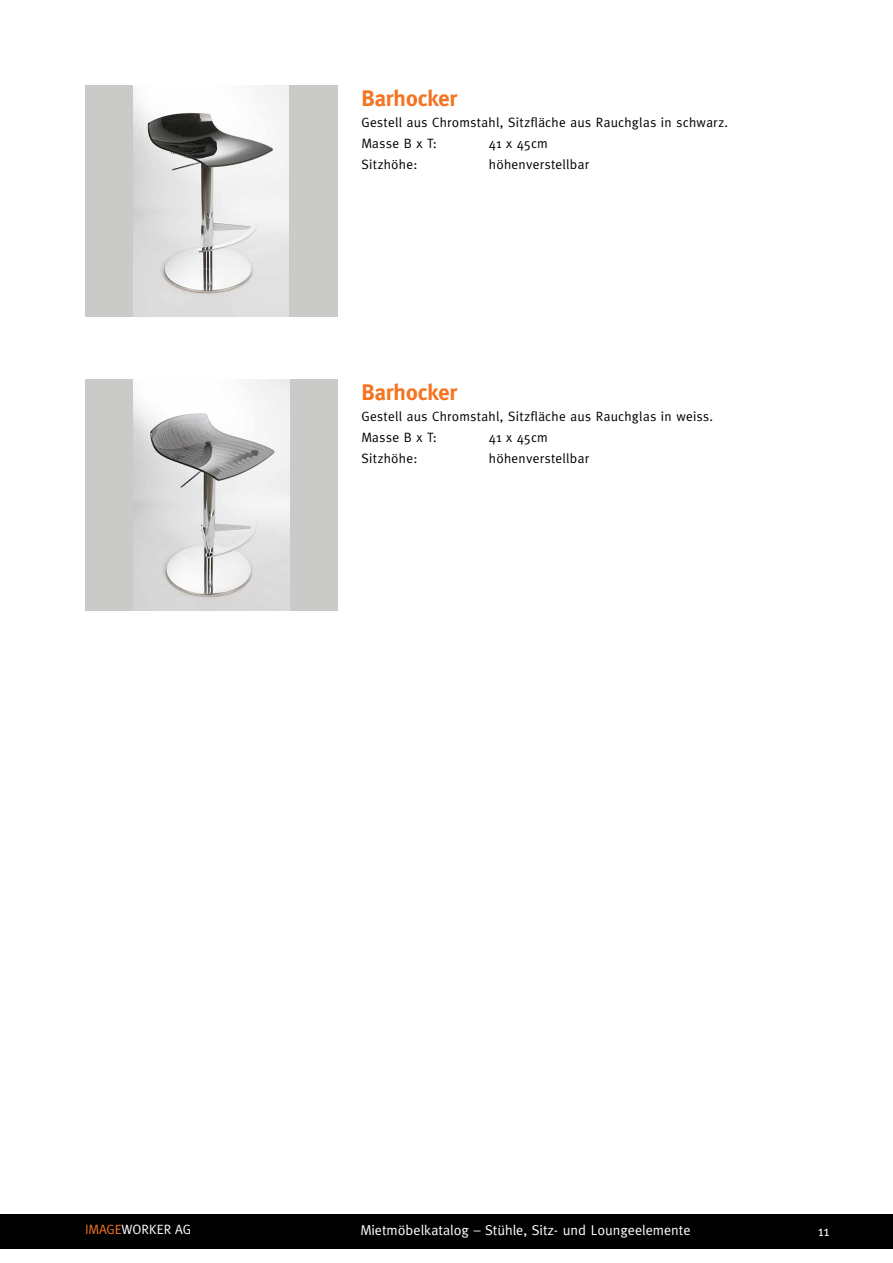
<style>
.page{position:relative;width:893px;height:1263px;background:#fff}
.page>*{position:absolute;margin:0;border:0;box-sizing:border-box;transform-origin:0 0}
.t1{font:700 22.5px "Meta";color:#f47421}
.t2{font:14.25px "Meta";color:#fff}
.t3{font:13.5px/21px "Meta";letter-spacing:.02em;color:#000}
.t4{font:13.5px "Meta";color:#fff}
.s1{color:#f47421}
</style>
<div class="page">
<div style="left:0;top:1214px;width:893px;height:34px;background:#000"></div>
<div style="left:85px;top:85px;width:252px;height:231px;background:#cacac9"></div>
<div style="left:85px;top:379px;width:252px;height:231px;background:#cacac9"></div>
<img style="left:134px;top:85px;width:155px;height:231px">
<img style="left:133px;top:379px;width:156px;height:231px">
<h1 class="t1" style="left:361px;top:85px;width:97px">Barhocker</h1>
<p class="t3" style="left:361px;top:112px;width:368px">Gestell aus Chromstahl, Sitzfläche aus Rauchglas in schwarz.<br>Masse B x T:</p>
<p class="t3" style="left:489px;top:133px;width:60px">41 x 45cm</p>
<p class="t3" style="left:361px;top:154px;width:57px">Sitzhöhe:</p>
<p class="t3" style="left:489px;top:154px;width:102px">höhenverstellbar</p>
<h1 class="t1" style="left:361px;top:379px;width:97px">Barhocker</h1>
<p class="t3" style="left:361px;top:406px;width:353px">Gestell aus Chromstahl, Sitzfläche aus Rauchglas in weiss.<br>Masse B x T:</p>
<p class="t3" style="left:489px;top:427px;width:60px">41 x 45cm</p>
<p class="t3" style="left:361px;top:448px;width:57px">Sitzhöhe:</p>
<p class="t3" style="left:489px;top:448px;width:102px">höhenverstellbar</p>
<p class="t2" style="left:361px;top:1222px;width:331px">Mietmöbelkatalog – Stühle, Sitz- und Loungeelemente</p>
<p class="t4" style="left:85px;top:1222px;width:107px"><span class="s1">IMAGE</span>WORKER AG</p>
<p class="t2" style="left:818px;top:1223px;width:13px">11</p>
</div>
